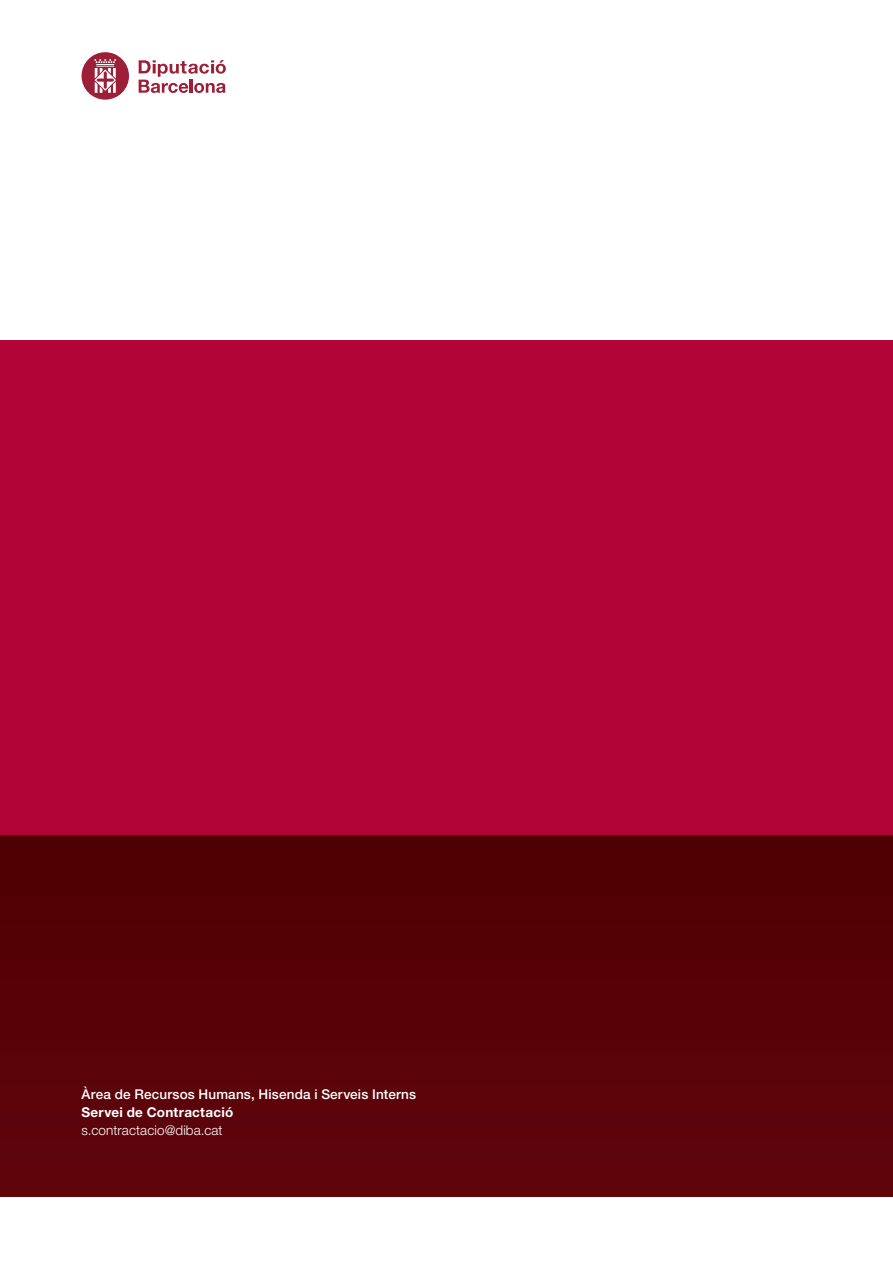
<style>
.page{position:relative;width:893px;height:1263px;background:#fff}
.page>*{position:absolute;margin:0;border:0;box-sizing:border-box;transform-origin:0 0}
.AD_index_seccio{font:500 13.5px "Helvetica Neue LT Std";letter-spacing:.01em;color:#fff}
.AD_index_seccio-2{font:300 13.5px "Helvetica Neue LT Std";letter-spacing:.01em;color:#fff}
.AD_index_seccio-3{font:700 13.5px "Helvetica Neue LT Std";letter-spacing:.02em;color:#fff}
</style>
<div class="page">
<div style="left:0;top:340px;width:893px;height:496px;background:#b30437"></div>
<svg style="left:139px;top:60px;width:87px;height:33px"></svg>
<svg style="left:82px;top:52px;width:47px;height:48px"></svg>
<div style="left:0;top:836px;width:893px;height:361px;background:#580207"></div>
<p class="AD_index_seccio" style="left:82px;top:1086px;width:336px">Àrea de Recursos Humans, Hisenda i Serveis Interns</p>
<p class="AD_index_seccio-3" style="left:82px;top:1104px;width:153px">Servei de Contractació</p>
<p class="AD_index_seccio-2" style="left:82px;top:1122px;width:143px">s.contractacio@diba.cat</p>
</div>
